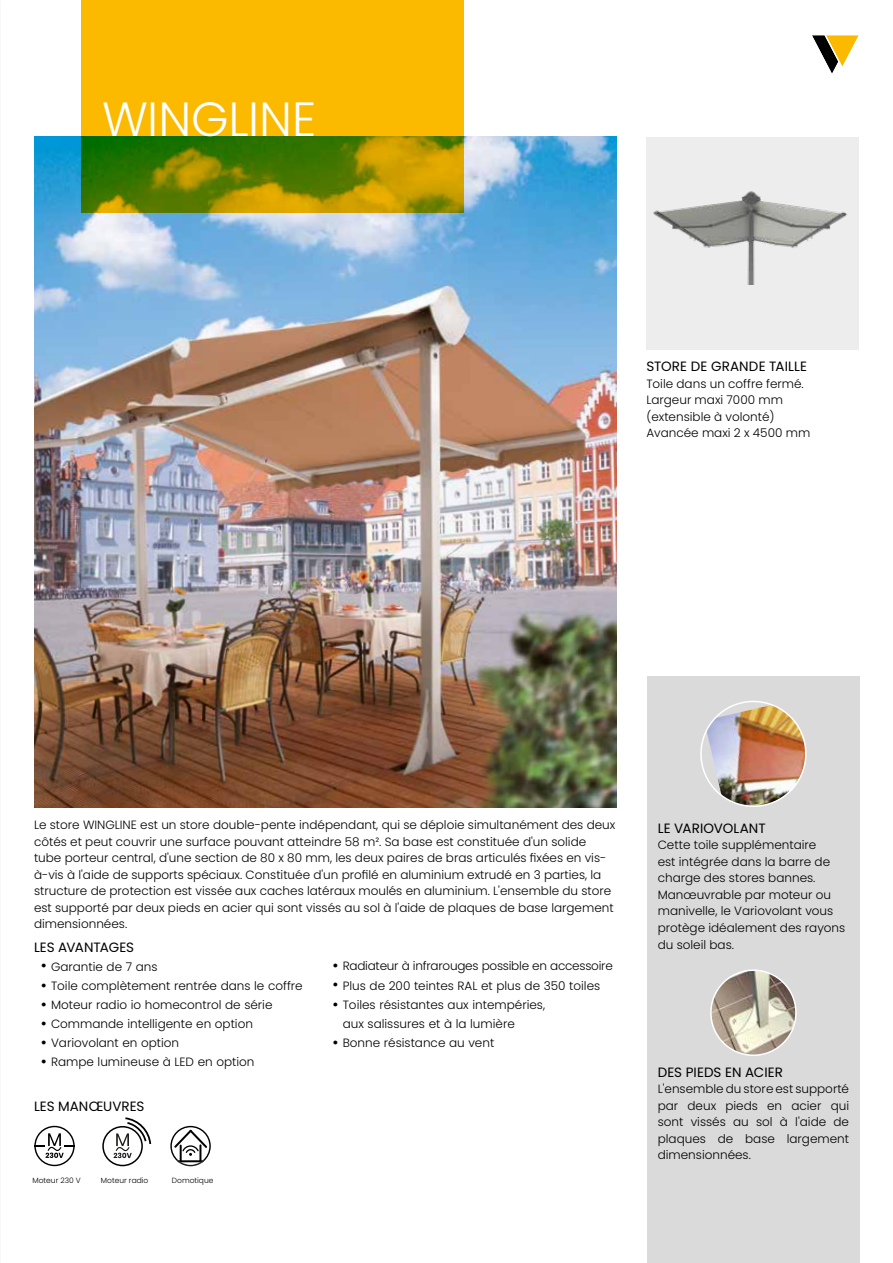
<style>
.page{position:relative;width:893px;height:1263px;background:#fff}
.page>*{position:absolute;margin:0;border:0;box-sizing:border-box;transform-origin:0 0}
.t1{font:300 48px "Poppins";letter-spacing:-.005em;color:#fff}
.t2{font:13.5px "Poppins";color:#000}
.t3{font:300 12px/16.5px "Poppins";color:#000}
.t4{font:300 12px "Poppins";letter-spacing:-.02em;color:#000}
.t5{font:300 7.5px "Poppins";color:#000}
.s1{font-size:16.5px}
</style>
<div class="page">
<svg style="left:812px;top:35px;width:47px;height:39px"></svg>
<img style="left:34px;top:136px;width:583px;height:672px">
<svg style="left:81px;top:0;width:382px;height:213px;background:#cba700"></svg>
<div style="left:646px;top:137px;width:213px;height:212px;background:#ededed"></div>
<img style="left:653px;top:191px;width:194px;height:94px">
<div style="left:647px;top:676px;width:213px;height:587px;background:#dadada"></div>
<img style="left:711px;top:970px;width:85px;height:85px;border-radius:43px">
<div style="left:710px;top:969px;width:87px;height:87px;border:2px solid #fff;border-radius:50%"></div>
<img style="left:706px;top:705px;width:100px;height:101px">
<div style="left:700px;top:701px;width:106px;height:106px;border:2px solid #fff;border-radius:50%"></div>
<svg style="left:34px;top:1126px;width:41px;height:40px"></svg>
<svg style="left:102px;top:1117px;width:49px;height:49px"></svg>
<svg style="left:170px;top:1126px;width:41px;height:40px"></svg>
<h1 class="t1" style="left:102px;top:91px;width:216px">WINGLINE</h1>
<p class="t2" style="left:646px;top:359px;width:162px">STORE DE GRANDE TAILLE</p>
<p class="t3" style="left:646px;top:375px;width:165px">Toile dans un coffre fermé.<br>Largeur maxi 7000 mm (extensible à volonté)<br>Avancée maxi 2 x 4500 mm</p>
<p class="t3" style="left:34px;top:817px;width:583px">Le store WINGLINE est un store double-pente indépendant, qui se déploie simultanément des deux côtés et peut couvrir une surface pouvant atteindre 58 m². Sa base est constituée d'un solide tube porteur central, d'une section de 80 x 80 mm, les deux paires de bras articulés fixées en vis&shy;à-vis à l'aide de supports spéciaux. Constituée d'un profilé en aluminium extrudé en 3 parties, la structure de protection est vissée aux caches latéraux moulés en aluminium. L'ensemble du store est supporté par deux pieds en acier qui sont vissés au sol à l'aide de plaques de base largement dimensionnées.</p>
<p class="t2" style="left:34px;top:940px;width:102px">LES AVANTAGES</p>
<p class="t3" style="left:41px;top:958px;width:118px"><span class="s1">•</span> Garantie de 7 ans</p>
<p class="t3" style="left:41px;top:977px;width:263px"><span class="s1">•</span> Toile complètement rentrée dans le coffre</p>
<p class="t3" style="left:41px;top:996px;width:233px"><span class="s1">•</span> Moteur radio io homecontrol de série</p>
<p class="t3" style="left:41px;top:1015px;width:214px"><span class="s1">•</span> Commande intelligente en option</p>
<p class="t3" style="left:41px;top:1035px;width:140px"><span class="s1">•</span> Variovolant en option</p>
<p class="t3" style="left:41px;top:1054px;width:215px"><span class="s1">•</span> Rampe lumineuse à LED en option</p>
<p class="t4" style="left:332px;top:959px;width:282px"><span class="s1">•</span> Radiateur à infrarouges possible en accessoire</p>
<p class="t3" style="left:332px;top:977px;width:269px"><span class="s1">•</span> Plus de 200 teintes RAL et plus de 350 toiles</p>
<p class="t3" style="left:343px;top:995px;width:204px;line-height:19.2px;text-indent:-10px"><span class="s1">•</span> Toiles résistantes aux intempéries, aux salissures et à la lumière</p>
<p class="t3" style="left:332px;top:1034px;width:163px"><span class="s1">•</span> Bonne résistance au vent</p>
<p class="t2" style="left:34px;top:1099px;width:112px">LES MANŒUVRES</p>
<p class="t5" style="left:32px;top:1176px;width:50px">Moteur 230 V</p>
<p class="t5" style="left:101px;top:1176px;width:49px">Moteur radio</p>
<p class="t5" style="left:172px;top:1176px;width:43px">Domotique</p>
<p class="t2" style="left:658px;top:820px;width:109px">LE VARIOVOLANT</p>
<p class="t3" style="left:658px;top:837px;width:189px">Cette toile supplémentaire<br>est intégrée dans la barre de charge des stores bannes.<br>Manœuvrable par moteur ou manivelle, le Variovolant vous protège idéalement des rayons du soleil bas.</p>
<p class="t2" style="left:658px;top:1064px;width:127px">DES PIEDS EN ACIER</p>
<p class="t3" style="left:658px;top:1081px;width:193px;text-align:justify">L'ensemble du store est supporté par deux pieds en acier qui sont vissés au sol à l'aide de plaques de base largement dimensionnées.</p>
</div>
